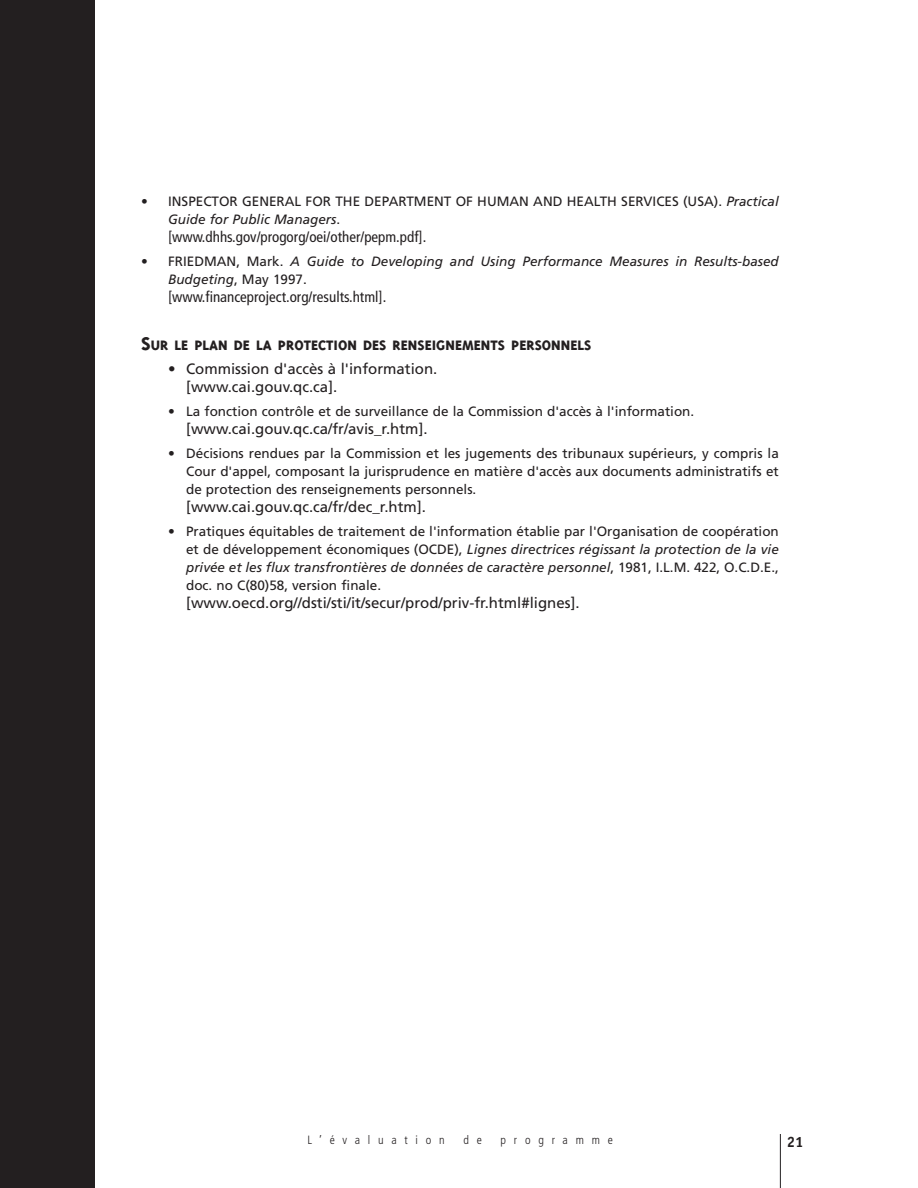
<style>
.page{position:relative;width:918px;height:1188px;background:#fff}
.page>*{position:absolute;margin:0;border:0;box-sizing:border-box;transform-origin:0 0}
.t1{font:800 15.75px "Triplex";color:#231f20}
.t2{font:15px/18px "Frutiger";color:#231f20}
.t3{font:condensed 15px "Frutiger";color:#231f20}
.t4{font:700 15px "Officina Sans";color:#231f20}
.t5{font:13.5px/18px "Frutiger";color:#231f20;text-align:justify}
.t6{font:italic 13.5px/18px "Frutiger";color:#231f20}
.t7{font:300 condensed 12px "Frutiger";letter-spacing:.65em;color:#231f20}
.s1{font-style:italic}
.s2{font-style:normal}
.s3{font-size:21px}
</style>
<div class="page">
<hr style="left:780px;top:1134px;width:1px;height:54px;background:#231f20">
<div style="left:0;top:0;width:94px;height:1188px;background:#231f20"></div>
<p class="t5" style="left:168px;top:193px;width:612px;text-indent:-27px">• INSPECTOR GENERAL FOR THE DEPARTMENT OF HUMAN AND HEALTH SERVICES (USA). <span class="s1">Practical<br>Guide for Public Managers</span>.</p>
<p class="t3" style="left:168px;top:230px;width:260px">[www.dhhs.gov/progorg/oei/other/pepm.pdf].</p>
<p class="t6" style="left:168px;top:253px;width:612px;text-indent:-27px"><span class="s2">• FRIEDMAN, Mark.</span> A Guide to Developing and Using Performance Measures in Results-based<br>Budgeting<span class="s2">, May 1997.</span></p>
<p class="t3" style="left:168px;top:290px;width:220px">[www.financeproject.org/results.html].</p>
<p class="t1" style="left:141px;top:338px;width:452px"><span class="s3">S</span>UR LE PLAN DE LA PROTECTION DES RENSEIGNEMENTS PERSONNELS</p>
<p class="t2" style="left:186px;top:361px;width:253px;text-indent:-18px">• Commission d'accès à l'information. [www.cai.gouv.qc.ca].</p>
<p class="t5" style="left:168px;top:403px;width:528px">• La fonction contrôle et de surveillance de la Commission d'accès à l'information.</p>
<p class="t2" style="left:186px;top:421px;width:243px">[www.cai.gouv.qc.ca/fr/avis_r.htm].</p>
<p class="t5" style="left:186px;top:445px;width:594px;text-indent:-18px">• Décisions rendues par la Commission et les jugements des tribunaux supérieurs, y compris la Cour d'appel, composant la jurisprudence en matière d'accès aux documents administratifs et de protection des renseignements personnels.</p>
<p class="t2" style="left:186px;top:499px;width:241px">[www.cai.gouv.qc.ca/fr/dec_r.htm].</p>
<p class="t5" style="left:186px;top:523px;width:594px;text-indent:-18px">• Pratiques équitables de traitement de l'information établie par l'Organisation de coopération et de développement économiques (OCDE), <span class="s1">Lignes directrices régissant la protection de la vie privée et les flux transfrontières de données de caractère personnel</span>, 1981, I.L.M. 422, O.C.D.E., doc. no C(80)58, version finale.</p>
<p class="t2" style="left:186px;top:595px;width:395px">[www.oecd.org//dsti/sti/it/secur/prod/priv-fr.html#lignes].</p>
<p class="t7" style="left:308px;top:1135px;width:139px">L’évaluation</p>
<p class="t7" style="left:463px;top:1135px;width:20px">d e</p>
<p class="t7" style="left:501px;top:1135px;width:114px">programme</p>
<p class="t4" style="left:787px;top:1136px;width:18px">21</p>
</div>
